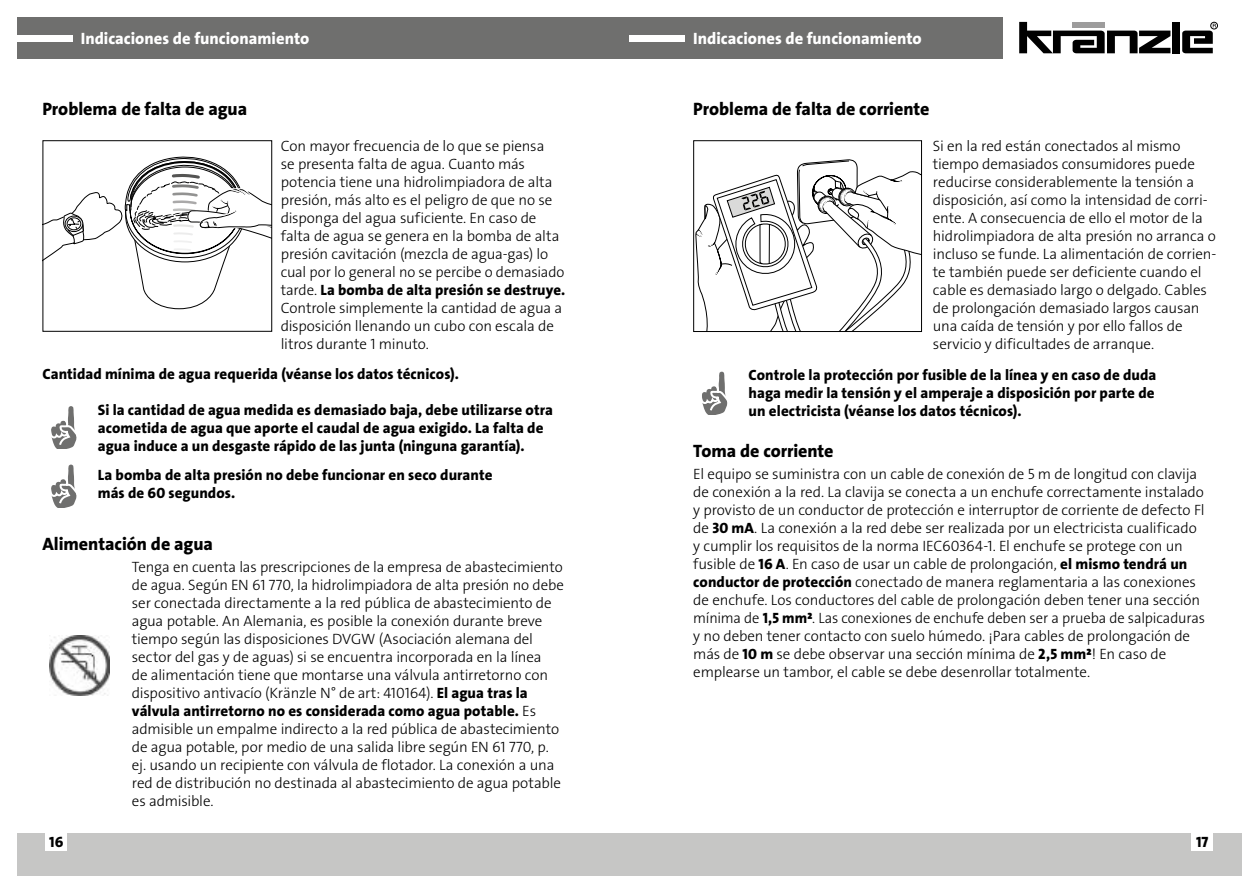
<style>
.page{position:relative;width:1259px;height:893px;background:#fff}
.page>*{position:absolute;margin:0;border:0;box-sizing:border-box;transform-origin:0 0}
.t1{font:18px "The Sans LP8 Ex Bld";letter-spacing:-.005em;color:#000}
.t2{font:16.5px "The Sans LP8 Ex Bld";color:#fff}
.t3{font:15px/18px "The Sans LP3 Lig";letter-spacing:-.01em;color:#000}
.t4{font:15px/18px "The Sans LP8 Ex Bld";letter-spacing:.005em;color:#000}
.s1{font-family:"The Sans LP3 Lig"}
.s2{font-family:"The Sans LP8 Ex Bld"}
</style>
<div class="page">
<div style="left:629px;top:833px;width:613px;height:43px;background:#c6c6c5"></div>
<div style="left:17px;top:833px;width:612px;height:43px;background:#c6c6c5"></div>
<div style="left:1191px;top:833px;width:22px;height:18px;background:#fff"></div>
<div style="left:46px;top:833px;width:21px;height:18px;background:#fff"></div>
<div style="left:17px;top:17px;width:985px;height:41px;background:#6f6f6e"></div>
<div style="left:17px;top:35px;width:55px;height:6px;background:#fff"></div>
<div style="left:629px;top:35px;width:56px;height:6px;background:#fff"></div>
<svg style="left:1019px;top:22px;width:151px;height:31px"></svg>
<div style="left:1172px;top:22px;width:7px;height:31px;background:#000"></div>
<div style="left:1210px;top:22px;width:7px;height:7px;border:1px solid #000;border-radius:50%"></div>
<svg style="left:1182px;top:24px;width:34px;height:29px"></svg>
<svg style="left:693px;top:140px;width:229px;height:192px"></svg>
<svg style="left:42px;top:140px;width:230px;height:192px"></svg>
<svg style="left:51px;top:406px;width:26px;height:43px"></svg>
<img style="left:50px;top:635px;width:60px;height:60px">
<svg style="left:702px;top:372px;width:26px;height:42px"></svg>
<svg style="left:51px;top:465px;width:26px;height:42px"></svg>
<p class="t2" style="left:81px;top:28px;width:230px">Indicaciones de funcionamiento</p>
<p class="t2" style="left:693px;top:28px;width:230px">Indicaciones de funcionamiento</p>
<p class="t1" style="left:43px;top:98px;width:206px">Problema de falta de agua</p>
<p class="t3" style="left:281px;top:137px;width:285px">Con mayor frecuencia de lo que se piensa<br>se presenta falta de agua. Cuanto más potencia tiene una hidrolimpiadora de alta presión, más alto es el peligro de que no se disponga del agua suficiente. En caso de falta de agua se genera en la bomba de alta presión cavitación (mezcla de agua-gas) lo cual por lo general no se percibe o demasiado</p>
<p class="t4" style="left:281px;top:281px;width:286px"><span class="s1">tarde.</span> La bomba de alta presión se destruye.</p>
<p class="t3" style="left:281px;top:299px;width:283px">Controle simplemente la cantidad de agua a disposición llenando un cubo con escala de litros durante 1 minuto.</p>
<p class="t4" style="left:43px;top:365px;width:418px">Cantidad mínima de agua requerida (véanse los datos técnicos).</p>
<p class="t4" style="left:98px;top:401px;width:457px">Si la cantidad de agua medida es demasiado baja, debe utilizarse otra acometida de agua que aporte el caudal de agua exigido. La falta de agua induce a un desgaste rápido de las junta (ninguna garantía).</p>
<p class="t4" style="left:98px;top:466px;width:396px">La bomba de alta presión no debe funcionar en seco durante más de 60 segundos.</p>
<p class="t1" style="left:43px;top:532px;width:172px">Alimentación de agua</p>
<p class="t3" style="left:132px;top:558px;width:433px">Tenga en cuenta las prescripciones de la empresa de abastecimiento de agua. Según EN 61 770, la hidrolimpiadora de alta presión no debe ser conectada directamente a la red pública de abastecimiento de agua potable. An Alemania, es posible la conexión durante breve tiempo según las disposiciones DVGW (Asociación alemana del sector del gas y de aguas) si se encuentra incorporada en la línea<br>de alimentación tiene que montarse una válvula antirretorno con dispositivo antivacío (Kränzle N° de art: 410164). <span class="s2">El agua tras la</span></p>
<p class="t4" style="left:132px;top:702px;width:406px">válvula antirretorno no es considerada como agua potable. <span class="s1">Es</span></p>
<p class="t3" style="left:132px;top:720px;width:431px">admisible un empalme indirecto a la red pública de abastecimiento de agua potable, por medio de una salida libre según EN 61 770, p. ej. usando un recipiente con válvula de flotador. La conexión a una red de distribución no destinada al abastecimiento de agua potable es admisible.</p>
<p class="t1" style="left:693px;top:98px;width:238px">Problema de falta de corriente</p>
<p class="t3" style="left:933px;top:137px;width:285px">Si en la red están conectados al mismo tiempo demasiados consumidores puede reducirse considerablemente la tensión a disposición, así como la intensidad de corri&shy;ente. A consecuencia de ello el motor de la hidrolimpiadora de alta presión no arranca o incluso se funde. La alimentación de corrien&shy;te también puede ser deficiente cuando el cable es demasiado largo o delgado. Cables de prolongación demasiado largos causan una caída de tensión y por ello fallos de servicio y dificultades de arranque.</p>
<p class="t4" style="left:748px;top:366px;width:409px">Controle la protección por fusible de la línea y en caso de duda haga medir la tensión y el amperaje a disposición por parte de un electricista (véanse los datos técnicos).</p>
<p class="t1" style="left:693px;top:439px;width:142px">Toma de corriente</p>
<p class="t3" style="left:693px;top:465px;width:513px">El equipo se suministra con un cable de conexión de 5 m de longitud con clavija de conexión a la red. La clavija se conecta a un enchufe correctamente instalado y provisto de un conductor de protección e interruptor de corriente de defecto Fl de <span class="s2">30 mA</span>. La conexión a la red debe ser realizada por un electricista cualificado y cumplir los requisitos de la norma IEC60364-1. El enchufe se protege con un fusible de <span class="s2">16 A</span>. En caso de usar un cable de prolongación, <span class="s2">el mismo tendrá un conductor de protección</span> conectado de manera reglamentaria a las conexiones de enchufe. Los conductores del cable de prolongación deben tener una sección mínima de <span class="s2">1,5 mm²</span>. Las conexiones de enchufe deben ser a prueba de salpicaduras y no deben tener contacto con suelo húmedo. ¡Para cables de prolongación de más de <span class="s2">10 m</span> se debe observar una sección mínima de <span class="s2">2,5 mm²</span>! En caso de emplearse un tambor, el cable se debe desenrollar totalmente.</p>
<p class="t4" style="left:49px;top:833px;width:16px">16</p>
<p class="t4" style="left:1196px;top:833px;width:14px">17</p>
</div>
